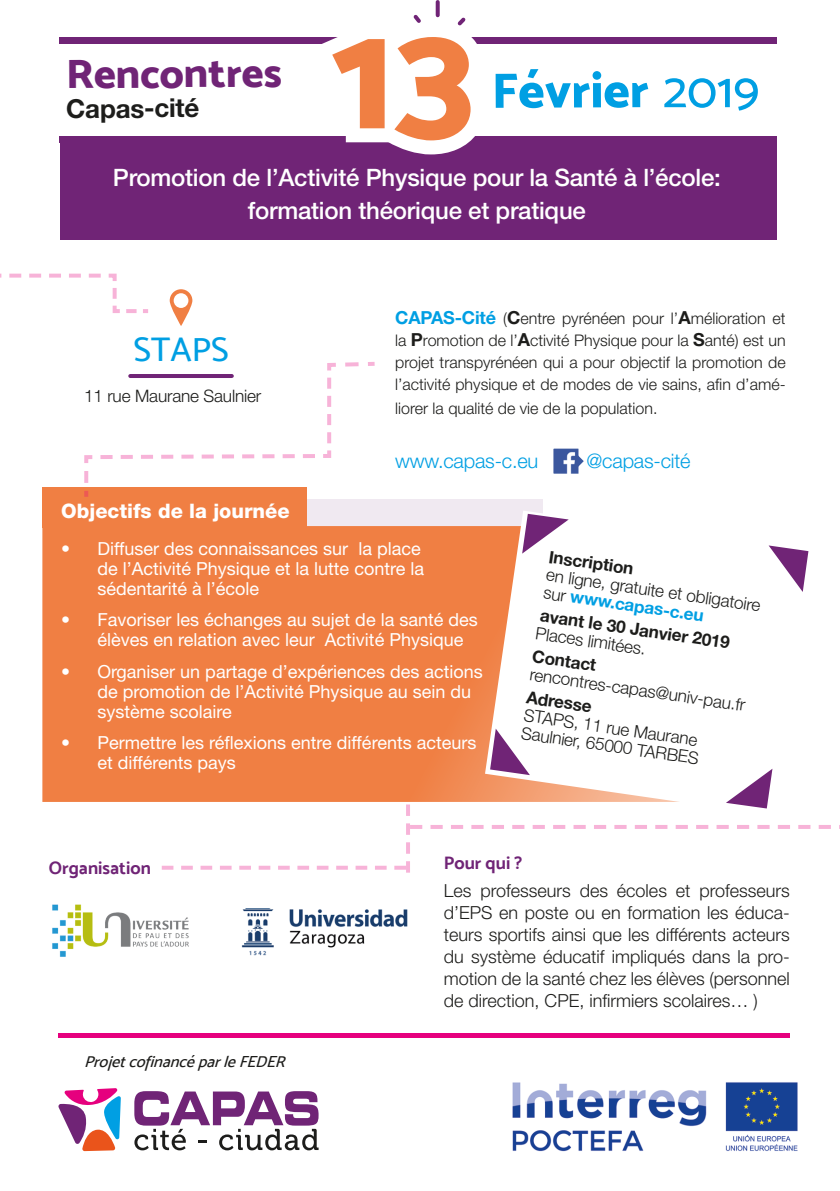
<style>
.page{position:relative;width:840px;height:1191px;background:#fff}
.page>*{position:absolute;margin:0;border:0;box-sizing:border-box;transform-origin:0 0}
.t1{font:157.6px "Mosk Extra Bold 800";color:#f07f43}
.t2{font:50px "Mosk Extra Bold 800";letter-spacing:-.005em;color:#009fe3}
.t3{font:41.6px "Mosk Extra Bold 800";letter-spacing:-.01em;color:#702476}
.t4{font:34px "Mosk Medium 500";letter-spacing:-.005em;color:#009fe3}
.t5{font:700 26px "Helvetica Neue LT Std";letter-spacing:-.02em;color:#1d1d1b}
.t6{font:500 24px/33px "Helvetica Neue LT Std";letter-spacing:-.01em;color:#fff;text-align:center}
.t7{font:300 20px "Helvetica Neue LT Std";letter-spacing:-.01em;color:#009fe3}
.t8{font:800 20px "Helvetica Neue LT Std";color:#fff}
.t9{font:18px/20px "Helvetica Neue LT Std";color:#fff}
.t10{font:300 18px/22px "Helvetica Neue LT Std";color:#1d1d1b;text-align:justify}
.t11{font:18px "Mosk Bold 700";color:#702476}
.t12{font:300 17.2px/18.2px "Helvetica Neue LT Std";letter-spacing:-.01em;color:#1d1d1b}
.t13{font:700 17.2px/18px "Helvetica Neue LT Std";color:#1d1d1b}
.t14{font:300 16px/22px "Helvetica Neue LT Std";color:#1d1d1b;text-align:justify}
.t15{font:italic 16px "Mosk Medium 500";color:#1d1d1b}
.s1{font-family:"Mosk Medium 500"}
.s2{font-weight:700;font-size:18px;color:#009fe3}
.s3{font-weight:700;font-size:18px}
.s4{font-weight:700;color:#009fe3}
.s5{font-weight:300}
.s6{font-weight:700}
</style>
<div class="page">
<div style="left:60px;top:142px;width:716px;height:98px;background:#702476"></div>
<div style="left:145px;top:499px;width:397px;height:50px;background:#f0e9f1"></div>
<div style="left:59px;top:37px;width:717px;height:7px;background:#702476"></div>
<div style="left:59px;top:136px;width:717px;height:6px;background:#702476"></div>
<div style="left:42px;top:488px;width:265px;height:40px;background:#f07f43"></div>
<div style="left:42px;top:526px;width:442px;height:276px;background:#f07f43"></div>
<img style="left:512px;top:1082px;width:285px;height:69px">
<svg style="left:134px;top:1091px;width:184px;height:59px"></svg>
<svg style="left:58px;top:1088px;width:63px;height:63px"></svg>
<hr style="left:58px;top:1033px;width:731px;height:4px;background:#e6007e">
<svg style="left:82px;top:362px;width:293px;height:135px"></svg>
<svg style="left:578px;top:453px;width:5px;height:16px"></svg>
<img style="left:553px;top:448px;width:25px;height:25px">
<svg style="left:484px;top:510px;width:85px;height:218px"></svg>
<svg style="left:522px;top:514px;width:46px;height:39px"></svg>
<svg style="left:768px;top:545px;width:40px;height:47px"></svg>
<svg style="left:162px;top:728px;width:669px;height:145px"></svg>
<img style="left:52px;top:904px;width:137px;height:53px">
<svg style="left:322px;top:1px;width:155px;height:154px"></svg>
<svg style="left:435px;top:2px;width:4px;height:13px"></svg>
<img style="left:241px;top:908px;width:167px;height:48px">
<hr style="left:130px;top:374px;width:102px;height:4px;background:#702476">
<svg style="left:170px;top:289px;width:22px;height:37px"></svg>
<div style="left:173px;top:293px;width:15px;height:15px;background:#fff;border-radius:50%"></div>
<svg style="left:0;top:273px;width:148px;height:40px"></svg>
<p class="t3" style="left:66px;top:48px;width:217px">Rencontres</p>
<p class="t5" style="left:66px;top:92px;width:135px">Capas-cité</p>
<p class="t1" style="left:330px;top:-23px;width:146px">13</p>
<p class="t2" style="left:491px;top:59px;width:269px">Février <span class="s1">2019</span></p>
<p class="t6" style="left:113px;top:161px;width:609px">Promotion de l’Activité Physique pour la Santé à l’école: formation théorique et pratique</p>
<p class="t4" style="left:133px;top:330px;width:97px">STAPS</p>
<p class="t12" style="left:84px;top:387px;width:179px">11 rue Maurane Saulnier</p>
<p class="t14" style="left:395px;top:307px;width:392px"><span class="s2">CAPAS-Cité</span> (<span class="s3">C</span>entre pyrénéen pour l’<span class="s3">A</span>mélioration et la <span class="s3">P</span>romotion de l’<span class="s3">A</span>ctivité Physique pour la <span class="s3">S</span>anté) est un projet transpyrénéen qui a pour objectif la promotion de l’activité physique et de modes de vie sains, afin d’amé-</p>
<p class="t14" style="left:395px;top:397px;width:264px">liorer la qualité de vie de la population.</p>
<p class="t7" style="left:395px;top:448px;width:145px">www.capas-c.eu</p>
<p class="t7" style="left:586px;top:448px;width:106px">@capas-cité</p>
<p class="t8" style="left:61px;top:499px;width:230px">Objectifs de la journée</p>
<p class="t9" style="left:97px;top:538px;width:328px;text-indent:-36px">• Diffuser des connaissances sur la place de l’Activité Physique et la lutte contre la sédentarité à l’école</p>
<p class="t9" style="left:97px;top:610px;width:382px;text-indent:-36px">• Favoriser les échanges au sujet de la santé des élèves en relation avec leur Activité Physique</p>
<p class="t9" style="left:97px;top:661px;width:387px;text-indent:-36px">• Organiser un partage d’expériences des actions de promotion de l’Activité Physique au sein du système scolaire</p>
<p class="t9" style="left:97px;top:732px;width:380px;text-indent:-36px">• Permettre les réflexions entre différents acteurs et différents pays</p>
<p class="t13" style="left:550px;top:547px;width:87px;rotate:8deg">Inscription</p>
<p class="t12" style="left:547px;top:565px;width:218px;rotate:8deg">en ligne, gratuite et obligatoire sur <span class="s4">www.capas-c.eu</span></p>
<p class="t13" style="left:539px;top:606px;width:195px;rotate:8deg">avant le 30 Janvier 2019<br><span class="s5">Places limitées.</span></p>
<p class="t13" style="left:533px;top:647px;width:66px;rotate:8deg">Contact</p>
<p class="t12" style="left:531px;top:665px;width:219px;rotate:8deg">rencontres-capas@univ-pau.fr</p>
<p class="t12" style="left:527px;top:687px;width:181px;rotate:8deg"><span class="s6">Adresse<br></span>STAPS, 11 rue Maurane<br>Saulnier, 65000 TARBES</p>
<p class="t11" style="left:49px;top:857px;width:103px">Organisation</p>
<p class="t11" style="left:443px;top:852px;width:80px">Pour qui ?</p>
<p class="t10" style="left:443px;top:879px;width:347px">Les professeurs des écoles et professeurs d’EPS en poste ou en formation les éduca&shy;teurs sportifs ainsi que les différents acteurs du système éducatif impliqués dans la pro&shy;motion de la santé chez les élèves (personnel de direction, CPE, infirmiers scolaires… )</p>
<p class="t15" style="left:84px;top:1052px;width:207px">ProjetcofinancéparleFEDER</p>
</div>
